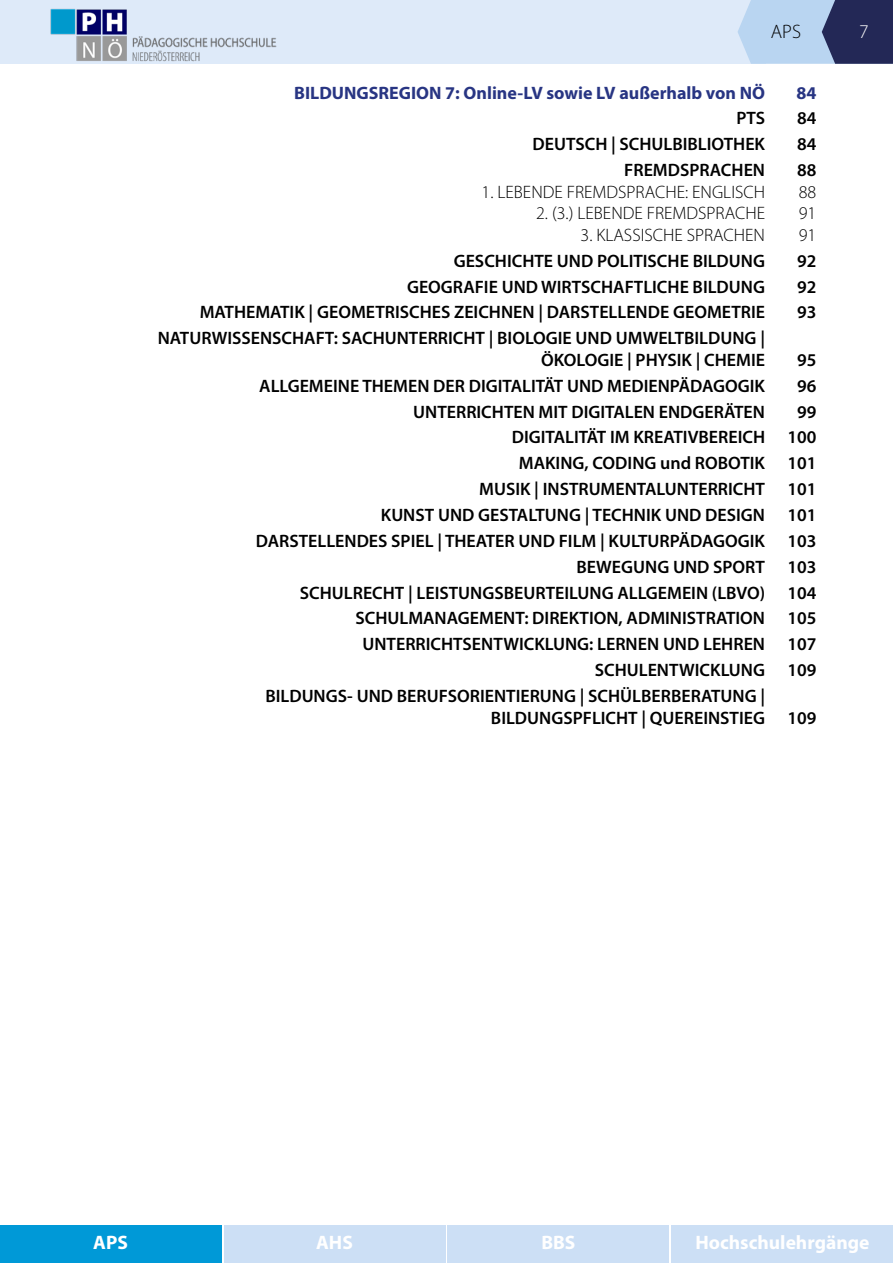
<style>
.page{position:relative;width:893px;height:1263px;background:#fff}
.page>*{position:absolute;margin:0;border:0;box-sizing:border-box;transform-origin:0 0}
.t1{font:700 19.5px "Myriad Pro";color:#fff}
.t2{font:300 19.5px "Myriad Pro";color:#000}
.t3{font:300 19.5px "Myriad Pro";color:#fff}
.t4{font:600 18px/21.6px "Myriad Pro";color:#000;text-align:right}
.t5{font:300 18px "Myriad Pro";color:#000}
.t6{font:700 18px "Myriad Pro";color:#283583}
</style>
<div class="page">
<div style="left:0;top:0;width:765px;height:64px;background:#deeaf9"></div>
<svg style="left:738px;top:0;width:155px;height:64px;background:#7c8eb1"></svg>
<img style="left:50px;top:8px;width:227px;height:54px">
<div style="left:0;top:1226px;width:221px;height:37px;background:#0099d7"></div>
<div style="left:224px;top:1226px;width:221px;height:37px;background:#ccdff5"></div>
<div style="left:448px;top:1226px;width:221px;height:37px;background:#ccdff5"></div>
<div style="left:672px;top:1226px;width:221px;height:37px;background:#ccdff5"></div>
<p class="t2" style="left:771px;top:21px;width:32px">APS</p>
<p class="t3" style="left:859px;top:21px;width:11px">7</p>
<p class="t6" style="left:294px;top:82px;width:472px">BILDUNGSREGION 7: Online-LV sowie LV außerhalb von NÖ</p>
<p class="t6" style="left:796px;top:82px;width:21px">84</p>
<p class="t4" style="left:736px;top:108px;width:30px">PTS</p>
<p class="t4" style="left:797px;top:108px;width:21px">84</p>
<p class="t4" style="left:532px;top:134px;width:234px">DEUTSCH | SCHULBIBLIOTHEK</p>
<p class="t4" style="left:797px;top:134px;width:21px">84</p>
<p class="t4" style="left:624px;top:160px;width:142px">FREMDSPRACHEN</p>
<p class="t4" style="left:797px;top:160px;width:21px">88</p>
<p class="t5" style="left:482px;top:182px;width:285px">1. LEBENDE FREMDSPRACHE: ENGLISCH</p>
<p class="t5" style="left:799px;top:182px;width:19px">88</p>
<p class="t5" style="left:536px;top:203px;width:230px">2. (3.) LEBENDE FREMDSPRACHE</p>
<p class="t5" style="left:799px;top:203px;width:19px">91</p>
<p class="t5" style="left:581px;top:225px;width:186px">3. KLASSISCHE SPRACHEN</p>
<p class="t5" style="left:799px;top:225px;width:19px">91</p>
<p class="t4" style="left:454px;top:250px;width:313px">GESCHICHTE UND POLITISCHE BILDUNG</p>
<p class="t4" style="left:797px;top:250px;width:21px">92</p>
<p class="t4" style="left:407px;top:276px;width:360px">GEOGRAFIE UND WIRTSCHAFTLICHE BILDUNG</p>
<p class="t4" style="left:797px;top:276px;width:21px">92</p>
<p class="t4" style="left:200px;top:302px;width:567px">MATHEMATIK | GEOMETRISCHES ZEICHNEN | DARSTELLENDE GEOMETRIE</p>
<p class="t4" style="left:797px;top:302px;width:21px">93</p>
<p class="t4" style="left:158px;top:328px;width:609px">NATURWISSENSCHAFT: SACHUNTERRICHT | BIOLOGIE UND UMWELTBILDUNG |<br>ÖKOLOGIE | PHYSIK | CHEMIE</p>
<p class="t4" style="left:797px;top:349px;width:21px">95</p>
<p class="t4" style="left:259px;top:375px;width:507px">ALLGEMEINE THEMEN DER DIGITALITÄT UND MEDIENPÄDAGOGIK</p>
<p class="t4" style="left:797px;top:375px;width:21px">96</p>
<p class="t4" style="left:413px;top:401px;width:353px">UNTERRICHTEN MIT DIGITALEN ENDGERÄTEN</p>
<p class="t4" style="left:797px;top:401px;width:21px">99</p>
<p class="t4" style="left:512px;top:427px;width:306px">DIGITALITÄT IM KREATIVBEREICH 100</p>
<p class="t4" style="left:519px;top:453px;width:299px">MAKING, CODING und ROBOTIK 101</p>
<p class="t4" style="left:479px;top:479px;width:339px">MUSIK | INSTRUMENTALUNTERRICHT 101</p>
<p class="t4" style="left:381px;top:504px;width:437px">KUNST UND GESTALTUNG | TECHNIK UND DESIGN 101</p>
<p class="t4" style="left:256px;top:530px;width:562px">DARSTELLENDES SPIEL | THEATER UND FILM | KULTURPÄDAGOGIK 103</p>
<p class="t4" style="left:576px;top:556px;width:241px">BEWEGUNG UND SPORT 103</p>
<p class="t4" style="left:300px;top:582px;width:518px">SCHULRECHT | LEISTUNGSBEURTEILUNG ALLGEMEIN (LBVO) 104</p>
<p class="t4" style="left:355px;top:608px;width:462px">SCHULMANAGEMENT: DIREKTION, ADMINISTRATION 105</p>
<p class="t4" style="left:362px;top:634px;width:455px">UNTERRICHTSENTWICKLUNG: LERNEN UND LEHREN 107</p>
<p class="t4" style="left:595px;top:660px;width:223px">SCHULENTWICKLUNG 109</p>
<p class="t4" style="left:265px;top:685px;width:501px">BILDUNGS- UND BERUFSORIENTIERUNG | SCHÜLBERBERATUNG |</p>
<p class="t4" style="left:491px;top:707px;width:327px">BILDUNGSPFLICHT | QUEREINSTIEG 109</p>
<p class="t1" style="left:93px;top:1231px;width:36px">APS</p>
<p class="t1" style="left:316px;top:1231px;width:38px">AHS</p>
<p class="t1" style="left:541px;top:1231px;width:36px">BBS</p>
<p class="t1" style="left:695px;top:1231px;width:176px">Hochschulehrgänge</p>
</div>
